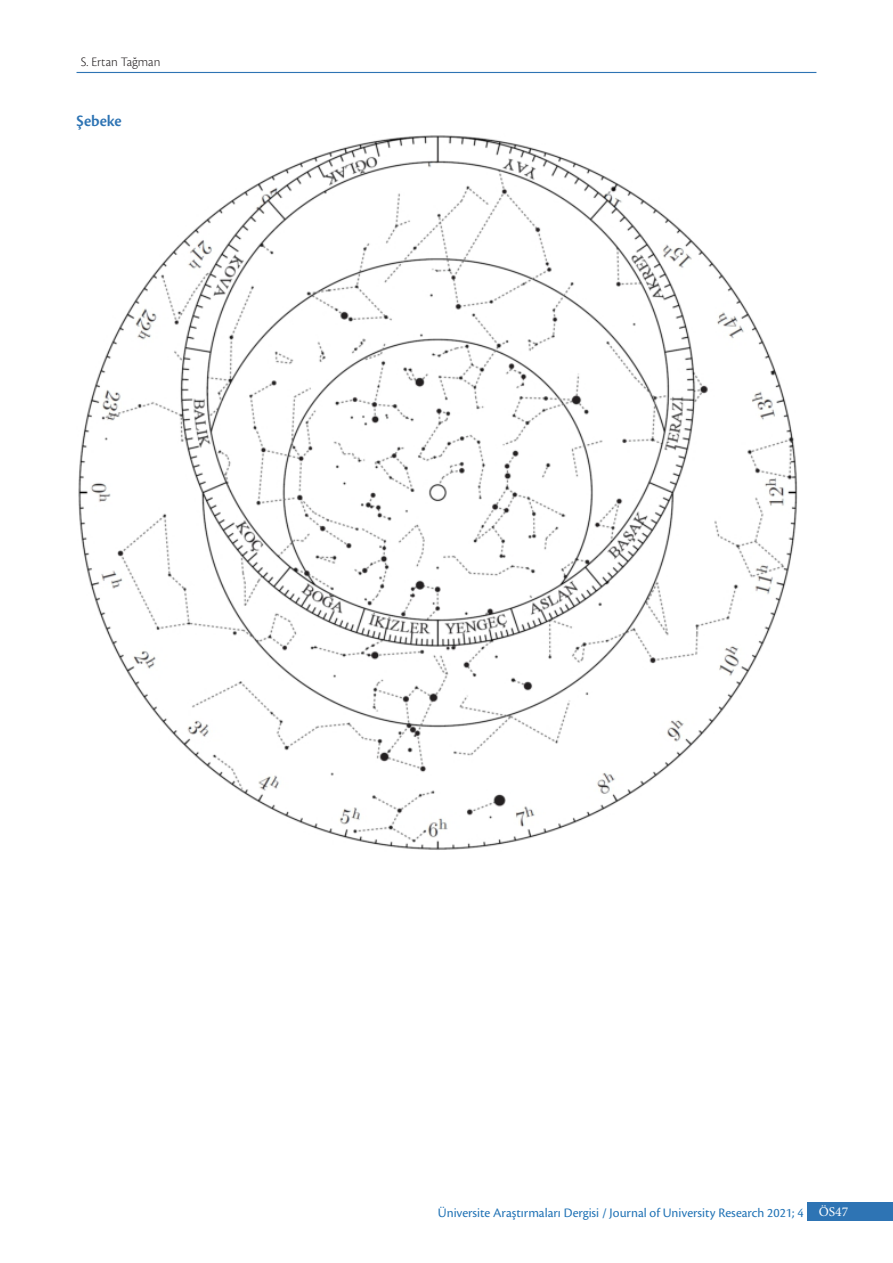
<style>
.page{position:relative;width:893px;height:1263px;background:#fff}
.page>*{position:absolute;margin:0;border:0;box-sizing:border-box;transform-origin:0 0}
.t1{font:16.5px "Cronos Pro Semibold Subh";letter-spacing:-.005em;color:#2e74b4}
.t2{font:13.5px "Cronos Pro";color:#2374b6}
.t3{font:300 13.5px "Cronos Pro";letter-spacing:-.005em;color:#231f20}
.t4{font:13.5px "Minion Pro";color:#fff}
</style>
<div class="page">
<img style="left:78px;top:135px;width:720px;height:715px">
<hr style="left:77px;top:72px;width:739px;height:1px;background:#2e74b4">
<div style="left:808px;top:1202px;width:85px;height:18px;background:#2e74b4"></div>
<p class="t3" style="left:81px;top:54px;width:81px">S. Ertan Tağman</p>
<p class="t1" style="left:77px;top:112px;width:47px">Şebeke</p>
<p class="t2" style="left:438px;top:1204px;width:367px">Üniversite Araştırmaları Dergisi / Journal of University Research 2021; 4</p>
<p class="t4" style="left:819px;top:1203px;width:31px">ÖS47</p>
</div>
